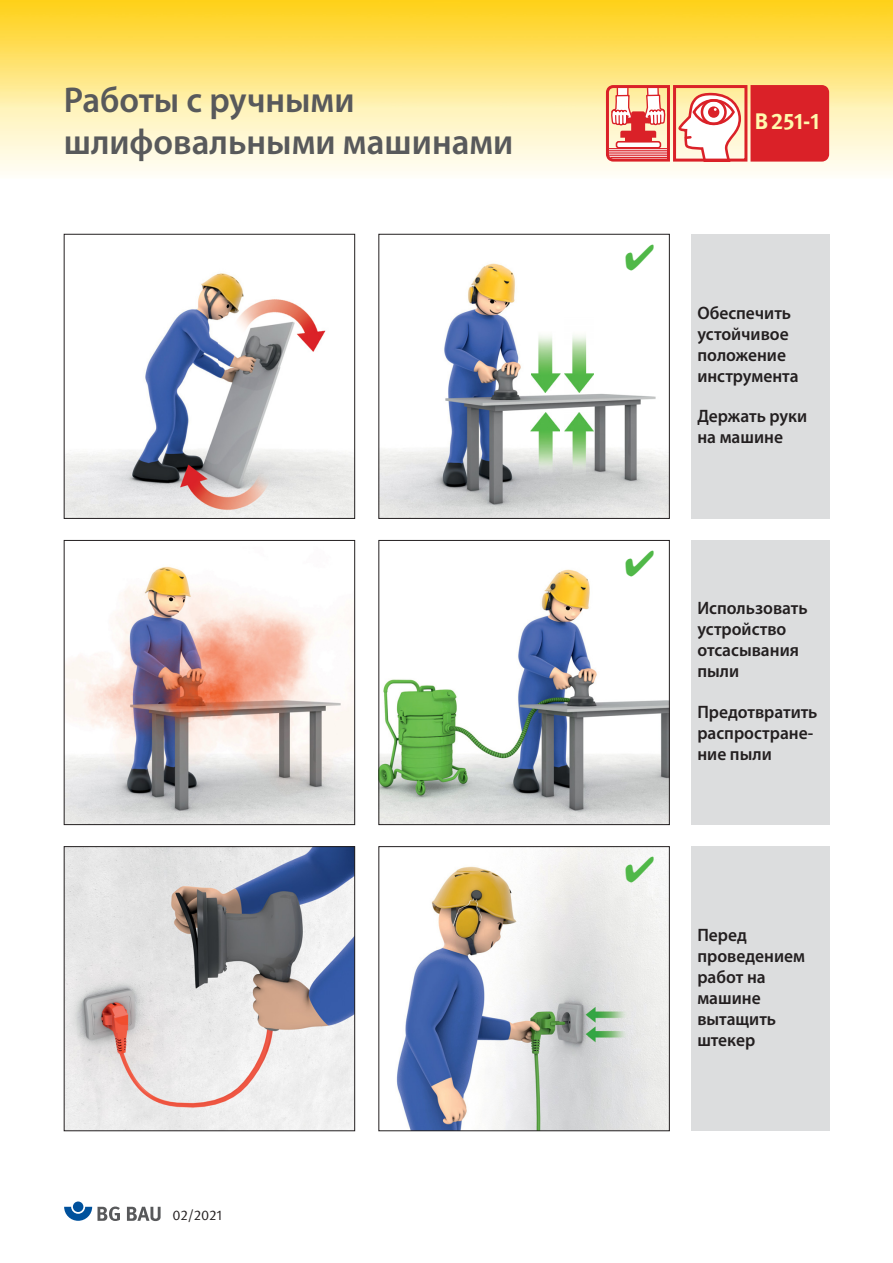
<style>
.page{position:relative;width:893px;height:1263px;background:#fff}
.page>*{position:absolute;margin:0;border:0;box-sizing:border-box;transform-origin:0 0}
.t1{font:600 36px/42px "Myriad Pro";color:#58595b}
.t2{font:700 22.5px "DGUV Meta";color:#fff9ae}
.t3{font:600 18px/21px "Myriad Pro";color:#231f20}
.t4{font:14.1px "DGUV Meta";letter-spacing:-.01em;color:#231f20}
</style>
<div class="page">
<svg style="left:0;top:108px;width:893px;height:66px;background:#fef7d8"></svg>
<img style="left:0;top:0;width:893px;height:108px">
<div style="left:73px;top:1201px;width:10px;height:11px;background:#00519c;border-radius:50%"></div>
<svg style="left:64px;top:1206px;width:56px;height:15px"></svg>
<svg style="left:127px;top:1207px;width:34px;height:14px"></svg>
<svg style="left:678px;top:93px;width:63px;height:65px"></svg>
<div style="left:693px;top:99px;width:42px;height:26px;border:3px solid #da2128;border-radius:50%"></div>
<svg style="left:606px;top:74px;width:60px;height:88px;background:#f0a28a"></svg>
<div style="left:750px;top:85px;width:79px;height:77px;background:#da2128"></div>
<div style="left:673px;top:85px;width:74px;height:77px;border:3px solid #da2128"></div>
<div style="left:691px;top:234px;width:138px;height:285px;background:#dcddde"></div>
<div style="left:691px;top:540px;width:138px;height:285px;background:#dcddde"></div>
<div style="left:691px;top:846px;width:138px;height:285px;background:#dcddde"></div>
<img style="left:66px;top:273px;width:287px;height:244px">
<div style="left:64px;top:234px;width:291px;height:285px;border:1px solid #231f20"></div>
<img style="left:66px;top:566px;width:287px;height:257px">
<div style="left:64px;top:540px;width:291px;height:285px;border:1px solid #231f20"></div>
<img style="left:66px;top:848px;width:287px;height:281px">
<div style="left:64px;top:846px;width:291px;height:285px;border:1px solid #231f20"></div>
<img style="left:380px;top:263px;width:288px;height:254px">
<div style="left:378px;top:234px;width:292px;height:285px;border:1px solid #231f20"></div>
<img style="left:380px;top:569px;width:288px;height:254px">
<div style="left:378px;top:540px;width:292px;height:285px;border:1px solid #231f20"></div>
<img style="left:396px;top:848px;width:272px;height:281px">
<div style="left:378px;top:846px;width:292px;height:285px;border:1px solid #231f20"></div>
<img style="left:218px;top:290px;width:121px;height:77px">
<img style="left:163px;top:444px;width:118px;height:74px">
<img style="left:531px;top:412px;width:29px;height:75px">
<img style="left:564px;top:412px;width:29px;height:75px">
<img style="left:565px;top:318px;width:29px;height:74px">
<img style="left:531px;top:318px;width:29px;height:74px">
<img style="left:581px;top:1026px;width:54px;height:19px">
<img style="left:581px;top:1005px;width:54px;height:19px">
<svg style="left:626px;top:263px;width:28px;height:7px"></svg>
<svg style="left:626px;top:569px;width:28px;height:7px"></svg>
<svg style="left:626px;top:857px;width:28px;height:25px"></svg>
<h1 class="t1" style="left:64px;top:79px;width:451px">Работы с ручными шлифовальными машинами</h1>
<p class="t4" style="left:172px;top:1206px;width:51px">02/2021</p>
<p class="t2" style="left:755px;top:108px;width:66px">B 251-1</p>
<p class="t3" style="left:697px;top:302px;width:103px">Обеспечить устойчивое положение инструмента</p>
<p class="t3" style="left:697px;top:405px;width:111px">Держать руки на машине</p>
<p class="t3" style="left:697px;top:598px;width:112px">Использовать устройство отсасывания пыли</p>
<p class="t3" style="left:697px;top:701px;width:122px">Предотвратить распростране&shy;ние пыли</p>
<p class="t3" style="left:697px;top:924px;width:109px">Перед проведением работ на машине вытащить штекер</p>
</div>
